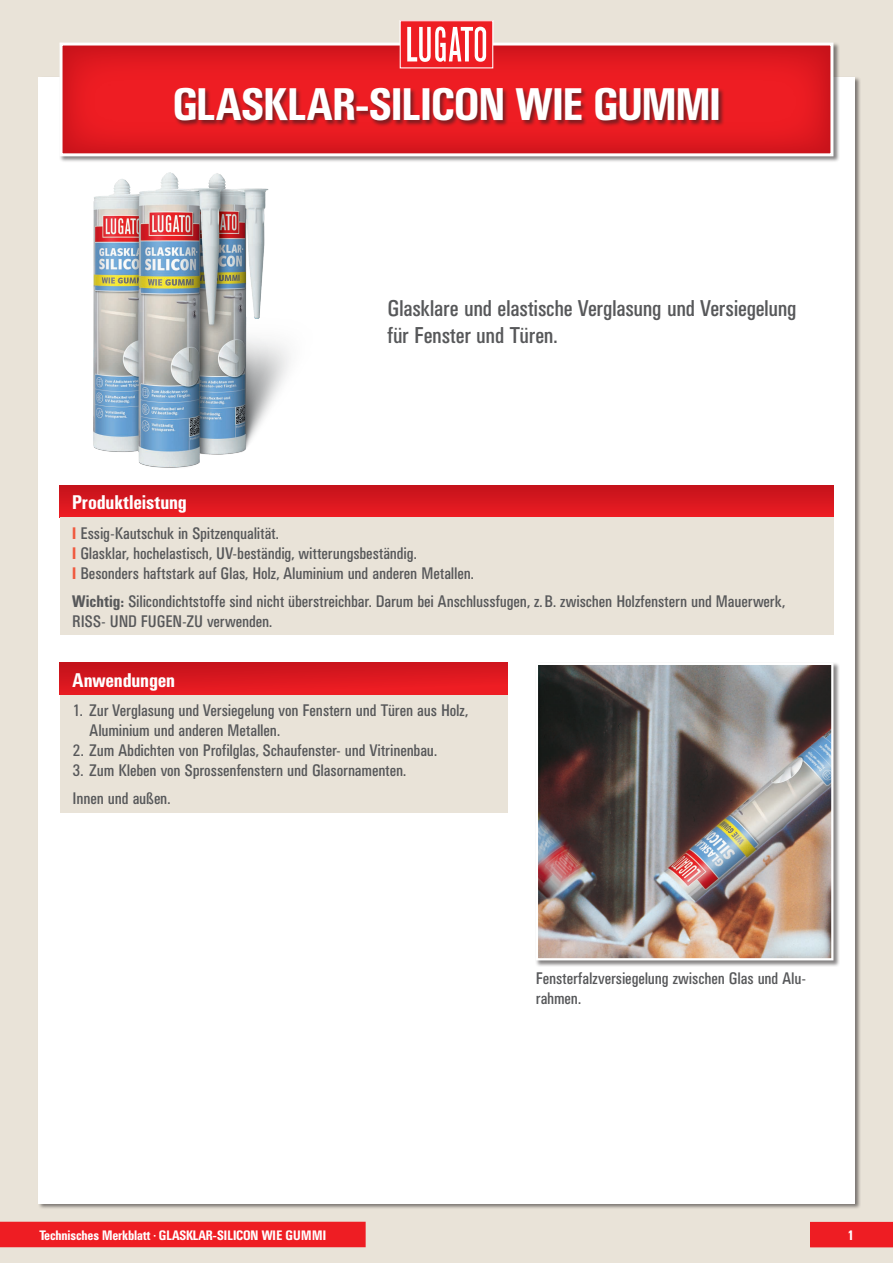
<style>
.page{position:relative;width:893px;height:1263px;background:#e9e3d8}
.page>*{position:absolute;margin:0;border:0;box-sizing:border-box;transform-origin:0 0}
.t1{font:500 condensed 45px "UN11";color:#fff}
.t2{font:condensed 22.5px/27px "UN11";letter-spacing:-.005em;color:#57585a}
.t3{font:500 condensed 19.5px "UN11";letter-spacing:.005em;color:#fff}
.t4{font:condensed 16.5px/19.8px "UN11";color:#57585a}
.t5{font:500 condensed 13.5px "UN11";color:#fff}
.s1{font-weight:500;color:#f0593e}
.s2{font-weight:500}
</style>
<div class="page">
<div style="left:38px;top:77px;width:817px;height:1126px;background:#fff"></div>
<div style="left:810px;top:1222px;width:83px;height:25px;background:#ee1d23"></div>
<div style="left:0;top:1222px;width:366px;height:25px;background:#ee1d23"></div>
<div style="left:59px;top:42px;width:781px;height:121px;background:#231f20;opacity:.55"></div>
<svg style="left:60px;top:43px;width:773px;height:113px;fill:#e71b21"></svg>
<div style="left:400px;top:21px;width:93px;height:47px;background:#ee1d23"></div>
<div style="left:400px;top:20px;width:93px;height:48px;border:1px solid #fff"></div>
<svg style="left:407px;top:27px;width:79px;height:35px"></svg>
<div style="left:535px;top:662px;width:305px;height:305px;background:#231f20;opacity:.55"></div>
<img style="left:539px;top:666px;width:291px;height:291px">
<div style="left:536px;top:663px;width:297px;height:297px;border:2px solid #fff"></div>
<div style="left:60px;top:485px;width:773px;height:32px;background:linear-gradient(to bottom,#c3121b,#ec1d23)"></div>
<div style="left:60px;top:517px;width:773px;height:118px;background:#e9e3d8"></div>
<div style="left:60px;top:663px;width:447px;height:32px;background:linear-gradient(to bottom,#c9141c,#ee1d23)"></div>
<div style="left:60px;top:695px;width:447px;height:118px;background:#e9e3d8"></div>
<img style="left:94px;top:172px;width:219px;height:322px">
<div style="left:174px;top:88px;width:551px;height:39px;background:#231f20;opacity:.55"></div>
<h1 class="t1" style="left:173px;top:79px;width:549px">GLASKLAR-SILICON WIE GUMMI</h1>
<h2 class="t2" style="left:387px;top:294px;width:410px">Glasklare und elastische Verglasung und Versiegelung für Fenster und Türen.</h2>
<p class="t3" style="left:72px;top:491px;width:116px">Produktleistung</p>
<p class="t4" style="left:72px;top:523px;width:403px"><span class="s1">I</span> Essig-Kautschuk in Spitzenqualität.<br><span class="s1">I</span> Glasklar, hochelastisch, UV-beständig, witterungsbeständig.<br><span class="s1">I</span> Besonders haftstark auf Glas, Holz, Aluminium und anderen Metallen.</p>
<p class="t4" style="left:72px;top:591px;width:714px"><span class="s2">Wichtig:</span> Silicondichtstoffe sind nicht überstreichbar. Darum bei Anschlussfugen, z.B. zwischen Holzfenstern und Mauerwerk,<br>RISS- UND FUGEN-ZU verwenden.</p>
<p class="t3" style="left:73px;top:668px;width:104px">Anwendungen</p>
<p class="t4" style="left:90px;top:701px;width:380px;text-indent:-17px">1. Zur Verglasung und Versiegelung von Fenstern und Türen aus Holz,<br>Aluminium und anderen Metallen.</p>
<p class="t4" style="left:73px;top:740px;width:366px">2. Zum Abdichten von Profilglas, Schaufenster- und Vitrinenbau.</p>
<p class="t4" style="left:73px;top:756px;width:335px;line-height:28.3px">3. Zum Kleben von Sprossenfenstern und Glasornamenten.<br>Innen und außen.</p>
<p class="t4" style="left:536px;top:969px;width:272px">Fensterfalzversiegelung zwischen Glas und Alu&shy;rahmen.</p>
<p class="t5" style="left:39px;top:1227px;width:288px">Technisches Merkblatt <sup>•</sup> GLASKLAR-SILICON WIE GUMMI</p>
<p class="t5" style="left:847px;top:1227px;width:8px">1</p>
</div>
